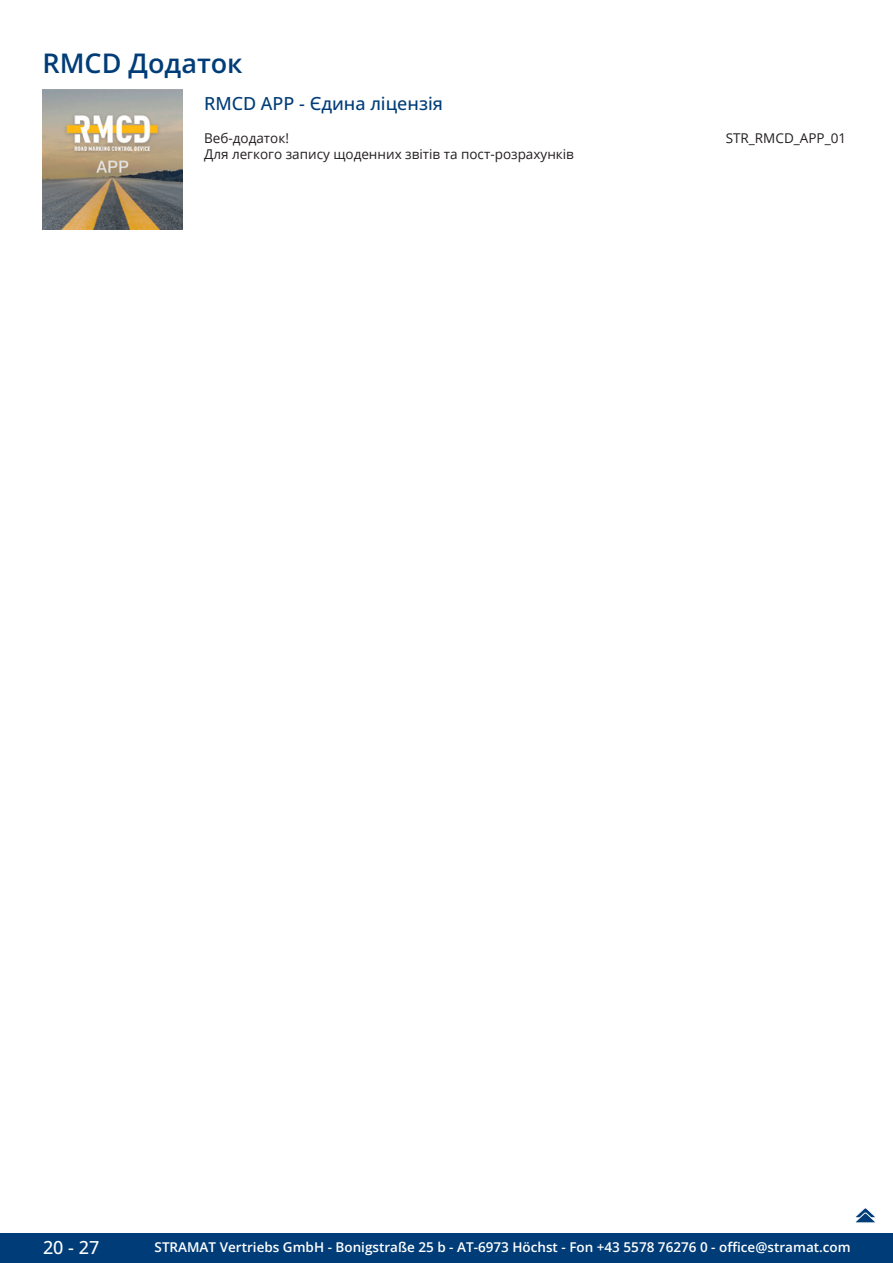
<style>
.page{position:relative;width:893px;height:1263px;background:#fff}
.page>*{position:absolute;margin:0;border:0;box-sizing:border-box;transform-origin:0 0}
.GruppeName{font:600 27px "Open Sans";color:#003d78}
.ArtikelName{font:500 18px "Open Sans";color:#003d78}
.t1{font:500 18px "Open Sans";color:#fff}
.t2{font:600 13.5px "Open Sans";color:#fff}
.Beschreibung{font:13.5px/16.2px "Open Sans";color:#231f20}
.ArtikelNummer{font:13.5px "Open Sans";color:#231f20}
</style>
<div class="page">
<div style="left:0;top:1233px;width:893px;height:30px;background:#003d78"></div>
<img style="left:43px;top:89px;width:140px;height:141px">
<svg style="left:855px;top:1208px;width:21px;height:15px"></svg>
<p class="GruppeName" style="left:43px;top:44px;width:202px">RMCD Додаток</p>
<p class="ArtikelName" style="left:204px;top:91px;width:240px">RMCD APP - Єдина ліцензія</p>
<p class="Beschreibung" style="left:204px;top:129px;width:371px">Веб-додаток!<br>Для легкого запису щоденних звітів та пост-розрахунків</p>
<p class="ArtikelNummer" style="left:726px;top:128px;width:122px">STR_RMCD_APP_01</p>
<h2 class="t1" style="left:43px;top:1234px;width:58px">20 - 27</h2>
<p class="t2" style="left:155px;top:1238px;width:698px">STRAMAT Vertriebs GmbH - Bonigstraße 25 b - AT-6973 Höchst - Fon +43 5578 76276 0 - office@stramat.com</p>
</div>
